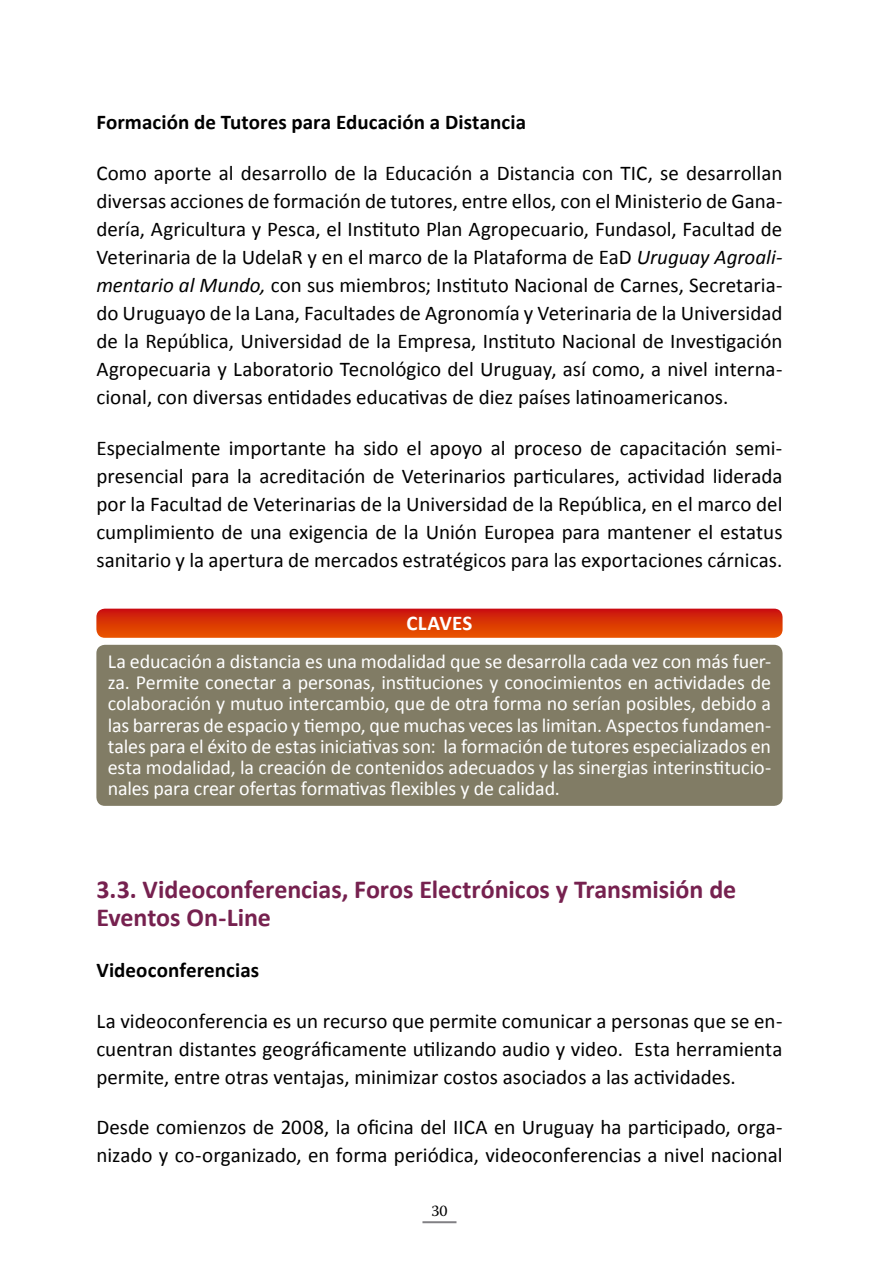
<style>
.page{position:relative;width:896px;height:1276px;background:#fff}
.page>*{position:absolute;margin:0;border:0;box-sizing:border-box;transform-origin:0 0}
.t1{font:700 26px/28px "Calibri";color:#76214f}
.t2{font:21px/28px "Calibri";color:#000;text-align:justify}
.t3{font:700 21px "Calibri";letter-spacing:.005em;color:#000}
.t4{font:700 21px "Calibri";letter-spacing:.005em;color:#fff}
.t5{font:20px/21px "Calibri";letter-spacing:-.005em;color:#fff;text-align:justify}
.t6{font:16px "Warnock Pro";color:#000}
.s1{font-style:italic}
</style>
<div class="page">
<hr style="left:422px;top:1221px;width:34px;height:2px;background:#818084">
<div style="left:96px;top:645px;width:686px;height:161px;background:#817c65;border-radius:9px"></div>
<svg style="left:96px;top:608px;width:686px;height:30px;background:#db3b0d"></svg>
<p class="t3" style="left:96px;top:109px;width:431px">Formación de Tutores para Educación a Distancia</p>
<p class="t2" style="left:96px;top:158px;width:688px">Como aporte al desarrollo de la Educación a Distancia con TIC, se desarrollan diversas acciones de formación de tutores, entre ellos, con el Ministerio de Gana&shy;dería, Agricultura y Pesca, el Instituto Plan Agropecuario, Fundasol, Facultad de Veterinaria de la UdelaR y en el marco de la Plataforma de EaD <span class="s1">Uruguay Agroali&shy;mentario al Mundo,</span> con sus miembros; Instituto Nacional de Carnes, Secretaria&shy;do Uruguayo de la Lana, Facultades de Agronomía y Veterinaria de la Universidad de la República, Universidad de la Empresa, Instituto Nacional de Investigación Agropecuaria y Laboratorio Tecnológico del Uruguay, así como, a nivel interna&shy;cional, con diversas entidades educativas de diez países latinoamericanos.</p>
<p class="t2" style="left:96px;top:432px;width:687px">Especialmente importante ha sido el apoyo al proceso de capacitación semi&shy;presencial para la acreditación de Veterinarios particulares, actividad liderada por la Facultad de Veterinarias de la Universidad de la República, en el marco del cumplimiento de una exigencia de la Unión Europea para mantener el estatus sanitario y la apertura de mercados estratégicos para las exportaciones cárnicas.</p>
<p class="t4" style="left:406px;top:610px;width:67px">CLAVES</p>
<p class="t5" style="left:108px;top:650px;width:665px">La educación a distancia es una modalidad que se desarrolla cada vez con más fuer&shy;za. Permite conectar a personas, instituciones y conocimientos en actividades de colaboración y mutuo intercambio, que de otra forma no serían posibles, debido a las barreras de espacio y tiempo, que muchas veces las limitan. Aspectos fundamen&shy;tales para el éxito de estas iniciativas son: la formación de tutores especializados en esta modalidad, la creación de contenidos adecuados y las sinergias interinstitucio&shy;nales para crear ofertas formativas flexibles y de calidad.</p>
<p class="t1" style="left:96px;top:874px;width:641px">3.3. Videoconferencias, Foros Electrónicos y Transmisión de<br>Eventos On-Line</p>
<p class="t3" style="left:96px;top:957px;width:164px">Videoconferencias</p>
<p class="t2" style="left:96px;top:1005px;width:687px">La videoconferencia es un recurso que permite comunicar a personas que se en&shy;cuentran distantes geográficamente utilizando audio y video. Esta herramienta permite, entre otras ventajas, minimizar costos asociados a las actividades.</p>
<p class="t2" style="left:96px;top:1112px;width:687px">Desde comienzos de 2008, la oficina del IICA en Uruguay ha participado, orga&shy;nizado y co-organizado, en forma periódica, videoconferencias a nivel nacional</p>
<p class="t6" style="left:431px;top:1201px;width:18px">30</p>
</div>
